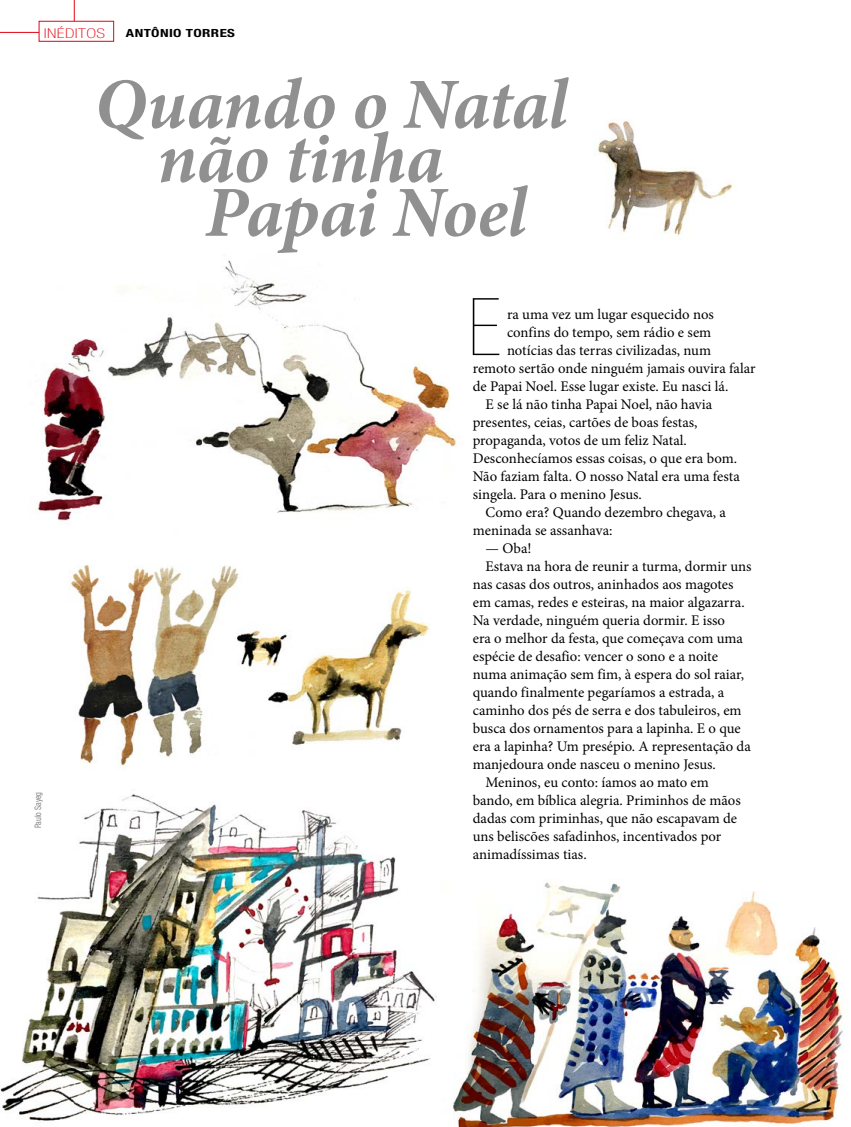
<style>
.page{position:relative;width:851px;height:1127px;background:#fff}
.page>*{position:absolute;margin:0;border:0;box-sizing:border-box;transform-origin:0 0}
.t1{font:200 condensed 79.8px "Helvetica Neue LT Std";color:#000}
.t2{font:italic 700 72px/54px "Minion Pro";letter-spacing:-.005em;color:#909090}
.t3{font:14.7px "Minion Pro";color:#000}
.t4{font:100 condensed 13.5px "Helvetica Neue LT Std";letter-spacing:.025em;color:#e30613;scale:1.33 1}
.t5{font:700 condensed 11.25px "Helvetica Neue LT Std";letter-spacing:.025em;color:#000;scale:1.33 1}
.t6{font:condensed 9px "Helvetica Neue LT Std";color:#878787;scale:.9 1}
</style>
<div class="page">
<img style="left:597px;top:120px;width:136px;height:116px">
<img style="left:35px;top:260px;width:422px;height:261px">
<img style="left:0;top:794px;width:437px;height:327px">
<svg style="left:0;top:0;width:74px;height:33px"></svg>
<div style="left:39px;top:21px;width:75px;height:21px;background:#fff;border:1px solid #e30613"></div>
<img style="left:248px;top:588px;width:182px;height:157px">
<img style="left:453px;top:882px;width:390px;height:245px">
<img style="left:70px;top:565px;width:178px;height:202px">
<p class="t4" style="left:44px;top:25px;width:48px">INÉDITOS</p>
<p class="t5" style="left:126px;top:26px;width:83px">ANTÔNIO TORRES</p>
<p class="t6" style="left:33px;top:828px;width:42px;rotate:-90deg">Paulo Sayeg</p>
<h2 class="t2" style="left:158px;top:77px;width:411px;text-indent:-63px">Quando o Natal não tinha</h2>
<h2 class="t2" style="left:205px;top:185px;width:323px">Papai Noel</h2>
<h1 class="t1" style="left:468px;top:283px;width:34px">E</h1>
<p class="t3" style="left:507px;top:305px;width:208px">ra uma vez um lugar esquecido nos</p>
<p class="t3" style="left:507px;top:322px;width:206px">confins do tempo, sem rádio e sem</p>
<p class="t3" style="left:507px;top:340px;width:205px">notícias das terras civilizadas, num</p>
<p class="t3" style="left:472px;top:358px;width:284px">remoto sertão onde ninguém jamais ouvira falar</p>
<p class="t3" style="left:472px;top:376px;width:257px">de Papai Noel. Esse lugar existe. Eu nasci lá.</p>
<p class="t3" style="left:485px;top:394px;width:228px">E se lá não tinha Papai Noel, não havia</p>
<p class="t3" style="left:472px;top:412px;width:226px">presentes, ceias, cartões de boas festas,</p>
<p class="t3" style="left:472px;top:430px;width:215px">propaganda, votos de um feliz Natal.</p>
<p class="t3" style="left:472px;top:448px;width:266px">Desconhecíamos essas coisas, o que era bom.</p>
<p class="t3" style="left:472px;top:466px;width:268px">Não faziam falta. O nosso Natal era uma festa</p>
<p class="t3" style="left:472px;top:484px;width:171px">singela. Para o menino Jesus.</p>
<p class="t3" style="left:485px;top:502px;width:242px">Como era? Quando dezembro chegava, a</p>
<p class="t3" style="left:472px;top:520px;width:141px">meninada se assanhava:</p>
<p class="t3" style="left:485px;top:538px;width:47px">— Oba!</p>
<p class="t3" style="left:485px;top:556px;width:267px">Estava na hora de reunir a turma, dormir uns</p>
<p class="t3" style="left:472px;top:574px;width:262px">nas casas dos outros, aninhados aos magotes</p>
<p class="t3" style="left:472px;top:592px;width:273px">em camas, redes e esteiras, na maior algazarra.</p>
<p class="t3" style="left:472px;top:610px;width:254px">Na verdade, ninguém queria dormir. E isso</p>
<p class="t3" style="left:472px;top:628px;width:272px">era o melhor da festa, que começava com uma</p>
<p class="t3" style="left:472px;top:646px;width:246px">espécie de desafio: vencer o sono e a noite</p>
<p class="t3" style="left:472px;top:664px;width:273px">numa animação sem fim, à espera do sol raiar,</p>
<p class="t3" style="left:472px;top:682px;width:253px">quando finalmente pegaríamos a estrada, a</p>
<p class="t3" style="left:472px;top:700px;width:270px">caminho dos pés de serra e dos tabuleiros, em</p>
<p class="t3" style="left:472px;top:718px;width:269px">busca dos ornamentos para a lapinha. E o que</p>
<p class="t3" style="left:472px;top:736px;width:279px">era a lapinha? Um presépio. A representação da</p>
<p class="t3" style="left:472px;top:754px;width:245px">manjedoura onde nasceu o menino Jesus.</p>
<p class="t3" style="left:485px;top:772px;width:225px">Meninos, eu conto: íamos ao mato em</p>
<p class="t3" style="left:472px;top:790px;width:269px">bando, em bíblica alegria. Priminhos de mãos</p>
<p class="t3" style="left:472px;top:808px;width:266px">dadas com priminhas, que não escapavam de</p>
<p class="t3" style="left:472px;top:826px;width:250px">uns beliscões safadinhos, incentivados por</p>
<p class="t3" style="left:472px;top:844px;width:115px">animadíssimas tias.</p>
</div>
